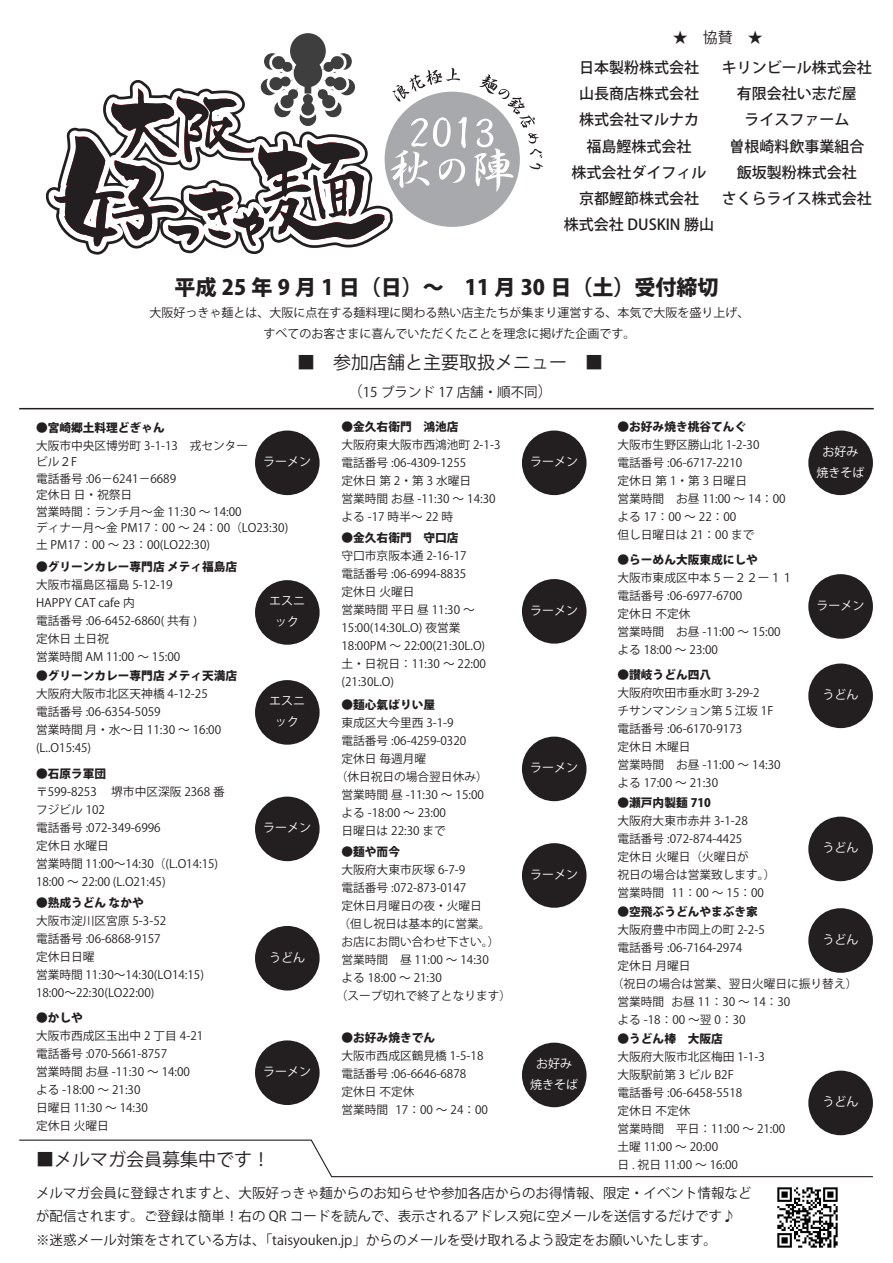
<style>
.page{position:relative;width:893px;height:1263px;background:#fff}
.page>*{position:absolute;margin:0;border:0;box-sizing:border-box;transform-origin:0 0}
.t1{font:800 21px "Koz Go Pro";color:#231f20}
.t2{font:18px "Koz Go Pro";color:#231f20}
.t3{font:500 15px/26.2px "Koz Go Pro";color:#231f20;text-align:center}
.t4{font:13.5px/23.7px "Koz Go Pro";color:#231f20}
.t5{font:12px/21px "Koz Go Pro";color:#231f20;text-align:center}
.t6{font:12px/21px "Koz Go Pro";color:#fff;text-align:center}
.t7{font:11.7px/18px "Koz Go Pro";color:#231f20}
.t8{font:800 11.7px "Koz Go Pro";color:#231f20}
.s1{font-weight:400}
.s2{font-size:15px}
.s3{font-weight:800}
</style>
<div class="page">
<div style="left:385px;top:92px;width:135px;height:135px;background:#a8a9ad;border-radius:50%"></div>
<svg style="left:474px;top:74px;width:69px;height:118px"></svg>
<svg style="left:45px;top:33px;width:422px;height:222px"></svg>
<div style="left:522px;top:1043px;width:64px;height:64px;background:#231f20;border-radius:50%"></div>
<div style="left:808px;top:430px;width:65px;height:65px;background:#231f20;border-radius:50%"></div>
<div style="left:522px;top:843px;width:64px;height:65px;background:#231f20;border-radius:50%"></div>
<div style="left:255px;top:796px;width:65px;height:65px;background:#231f20;border-radius:50%"></div>
<div style="left:255px;top:580px;width:65px;height:65px;background:#231f20;border-radius:50%"></div>
<div style="left:255px;top:680px;width:65px;height:65px;background:#231f20;border-radius:50%"></div>
<div style="left:255px;top:430px;width:65px;height:65px;background:#231f20;border-radius:50%"></div>
<div style="left:255px;top:1040px;width:65px;height:65px;background:#231f20;border-radius:50%"></div>
<div style="left:522px;top:737px;width:64px;height:64px;background:#231f20;border-radius:50%"></div>
<div style="left:522px;top:579px;width:64px;height:65px;background:#231f20;border-radius:50%"></div>
<div style="left:522px;top:430px;width:64px;height:65px;background:#231f20;border-radius:50%"></div>
<div style="left:808px;top:574px;width:65px;height:65px;background:#231f20;border-radius:50%"></div>
<div style="left:808px;top:908px;width:65px;height:65px;background:#231f20;border-radius:50%"></div>
<div style="left:808px;top:817px;width:65px;height:64px;background:#231f20;border-radius:50%"></div>
<div style="left:808px;top:663px;width:65px;height:65px;background:#231f20;border-radius:50%"></div>
<div style="left:808px;top:1071px;width:65px;height:64px;background:#231f20;border-radius:50%"></div>
<div style="left:255px;top:926px;width:65px;height:64px;background:#231f20;border-radius:50%"></div>
<hr style="left:19px;top:408px;width:855px;height:1px;background:#231f20">
<svg style="left:19px;top:1139px;width:854px;height:39px"></svg>
<img style="left:777px;top:1187px;width:61px;height:61px">
<p class="t3" style="left:579px;top:23px;width:185px;line-height:29.8px;text-align:left;text-indent:94px"><span class="s1">★　協賛　★</span>日本製粉株式会社</p>
<p class="t3" style="left:564px;top:81px;width:152px">山長商店株式会社<br>株式会社マルナカ<br>福島鰹株式会社<br>株式会社ダイフィル京都鰹節株式会社<br>株式会社 DUSKIN 勝山</p>
<p class="t3" style="left:722px;top:55px;width:152px">キリンビール株式会社有限会社い志だ屋<br>ライスファーム<br>曽根崎料飲事業組合飯坂製粉株式会社<br>さくらライス株式会社</p>
<p class="t1" style="left:175px;top:273px;width:545px">平成 25 年 9 月 1 日（日）～　11 月 30 日（土）受付締切</p>
<p class="t5" style="left:149px;top:302px;width:602px">大阪好っきゃ麺とは、大阪に点在する麺料理に関わる熱い店主たちが集まり運営する、本気で大阪を盛り上げ、すべてのお客さまに喜んでいただくたことを理念に掲げた企画です。</p>
<p class="t2" style="left:297px;top:350px;width:307px">■　参加店舗と主要取扱メニュー　■</p>
<p class="t4" style="left:348px;top:380px;width:206px"><span class="s2">（</span>15 ブランド 17 店舗・順不同<span class="s2">）</span></p>
<p class="t7" style="left:618px;top:418px;width:170px"><span class="s3">●お好み焼き桃谷てんぐ<br></span>大阪市生野区勝山北 1-2-30<br>電話番号 :06-6717-2210<br>定休日 第 1・第 3 日曜日<br>営業時間　お昼 11:00 ～ 14：00よる 17：00 ～ 22：00<br>但し日曜日は 21：00 まで</p>
<p class="t7" style="left:618px;top:551px;width:177px"><span class="s3">●らーめん大阪東成にしや<br></span>大阪市東成区中本５ー２２ー１１電話番号 :06-6977-6700<br>定休日 不定休<br>営業時間　お昼 -11:00 ～ 15:00よる 18:00 ～ 23:00</p>
<p class="t7" style="left:618px;top:666px;width:165px"><span class="s3">●讃岐うどん四八<br></span>大阪府吹田市垂水町 3-29-2<br>チサンマンション第５江坂 1F電話番号 :06-6170-9173<br>定休日 木曜日<br>営業時間　お昼 -11:00 ～ 14:30よる 17:00 ～ 21:30</p>
<p class="t7" style="left:618px;top:794px;width:159px"><span class="s3">●瀬戸内製麺 710<br></span>大阪府大東市赤井 3-1-28<br>電話番号 :072-874-4425<br>定休日 火曜日（火曜日が<br>祝日の場合は営業致します。）営業時間 11：00 ～ 15：00</p>
<p class="t8" style="left:618px;top:904px;width:142px">●空飛ぶうどんやまぶき家</p>
<p class="t7" style="left:618px;top:921px;width:149px">大阪府豊中市岡上の町 2-2-5</p>
<p class="t7" style="left:618px;top:939px;width:126px">電話番号 :06-7164-2974</p>
<p class="t7" style="left:618px;top:957px;width:74px">定休日 月曜日</p>
<p class="t7" style="left:612px;top:975px;width:247px">（祝日の場合は営業、翌日火曜日に振り替え）</p>
<p class="t7" style="left:618px;top:993px;width:174px">営業時間 お昼 11：30 ～ 14：30</p>
<p class="t7" style="left:618px;top:1011px;width:130px">よる -18：00 ～翌 0：30</p>
<p class="t7" style="left:618px;top:1030px;width:169px"><span class="s3">●うどん棒　大阪店<br></span>大阪府大阪市北区梅田 1-1-3<br>大阪駅前第 3 ビル B2F<br>電話番号 :06-6458-5518<br>定休日 不定休<br>営業時間　平日：11:00 ～ 21:00土曜 11:00 ～ 20:00<br>日 . 祝日 11:00 ～ 16:00</p>
<p class="t7" style="left:36px;top:418px;width:214px"><span class="s3">●宮崎郷土料理どぎゃん<br></span>大阪市中央区博労町 3-1-13　戎センター</p>
<p class="t7" style="left:36px;top:454px;width:254px;line-height:16.5px">ビル２F<br>電話番号 :06－6241－6689<br>定休日 日・祝祭日<br>営業時間：ランチ月～金 11:30 ～ 14:00<br>ディナー月～金 PM17：00 ～ 24：00（LO23:30)土 PM17：00 ～ 23：00(LO22:30)</p>
<p class="t7" style="left:36px;top:558px;width:203px"><span class="s3">●グリーンカレー専門店 メティ福島店</span>大阪市福島区福島 5-12-19<br>HAPPY CAT cafe 内<br>電話番号 :06-6452-6860( 共有 )<br>定休日 土日祝<br>営業時間 AM 11:00 ～ 15:00</p>
<p class="t7" style="left:36px;top:666px;width:203px"><span class="s3">●グリーンカレー専門店 メティ天満店</span>大阪府大阪市北区天神橋 4-12-25<br>電話番号 :06-6354-5059<br>営業時間 月・水～日 11:30 ～ 16:00 (L..O15:45)</p>
<p class="t7" style="left:36px;top:765px;width:190px"><span class="s3">●石原ラ軍団<br></span>〒599-8253　 堺市中区深阪 2368 番フジビル 102<br>電話番号 :072-349-6996<br>定休日 水曜日<br>営業時間 11:00～14:30（(L.O14:15)<br>18:00 ～ 22:00 (L.O21:45)</p>
<p class="t7" style="left:36px;top:894px;width:170px"><span class="s3">●熟成うどん なかや<br></span>大阪市淀川区宮原 5-3-52<br>電話番号 :06-6868-9157<br>定休日日曜<br>営業時間 11:30～14:30(LO14:15)<br>18:00～22:30(LO22:00)</p>
<p class="t7" style="left:36px;top:1009px;width:169px"><span class="s3">●かしや<br></span>大阪市西成区玉出中 2 丁目 4-21電話番号 :070-5661-8757<br>営業時間 お昼 -11:30 ～ 14:00よる -18:00 ～ 21:30<br>日曜日 11:30 ～ 14:30<br>定休日 火曜日</p>
<p class="t7" style="left:341px;top:418px;width:160px"><span class="s3">●金久右衛門　鴻池店<br></span>大阪府東大阪市西鴻池町 2-1-3電話番号 :06-4309-1255<br>定休日 第 2・第 3 水曜日<br>営業時間 お昼 -11:30 ～ 14:30よる -17 時半～ 22 時</p>
<p class="t7" style="left:341px;top:529px;width:157px"><span class="s3">●金久右衛門　守口店<br></span>守口市京阪本通 2-16-17<br>電話番号 :06-6994-8835<br>定休日 火曜日<br>営業時間 平日 昼 11:30 ～<br>15:00(14:30L.O) 夜営業<br>18:00PM ～ 22:00(21:30L.O)　土・日祝日：11:30 ～ 22:00 (21:30L.O)</p>
<p class="t8" style="left:341px;top:697px;width:95px">●麺心氣ばりい屋</p>
<p class="t7" style="left:341px;top:714px;width:114px">東成区大今里西 3-1-9</p>
<p class="t7" style="left:341px;top:732px;width:126px">電話番号 :06-4259-0320</p>
<p class="t7" style="left:341px;top:750px;width:86px">定休日 毎週月曜</p>
<p class="t7" style="left:336px;top:768px;width:154px">（休日祝日の場合翌日休み）</p>
<p class="t7" style="left:341px;top:786px;width:144px">営業時間 昼 -11:30 ～ 15:00</p>
<p class="t7" style="left:341px;top:804px;width:106px">よる -18:00 ～ 23:00</p>
<p class="t7" style="left:341px;top:822px;width:106px">日曜日は 22:30 まで</p>
<p class="t8" style="left:341px;top:844px;width:60px">●麺や而今</p>
<p class="t7" style="left:341px;top:861px;width:125px">大阪府大東市灰塚 6-7-9</p>
<p class="t7" style="left:341px;top:879px;width:126px">電話番号 :072-873-0147</p>
<p class="t7" style="left:341px;top:897px;width:142px">定休日月曜日の夜・火曜日</p>
<p class="t7" style="left:338px;top:915px;width:154px">（但し祝日は基本的に営業。</p>
<p class="t7" style="left:341px;top:933px;width:159px">お店にお問い合わせ下さい。）</p>
<p class="t7" style="left:341px;top:951px;width:149px">営業時間　昼 11:00 ～ 14:30</p>
<p class="t7" style="left:341px;top:969px;width:102px">よる 18:00 ～ 21:30</p>
<p class="t7" style="left:336px;top:987px;width:177px">（スープ切れで終了となります）</p>
<p class="t7" style="left:341px;top:1029px;width:148px"><span class="s3">●お好み焼きでん<br></span>大阪市西成区鶴見橋 1-5-18電話番号 :06-6646-6878<br>定休日 不定休<br>営業時間 17：00 ～ 24：00</p>
<p class="t6" style="left:817px;top:441px;width:49px">お好み焼きそば</p>
<p class="t6" style="left:530px;top:451px;width:49px">ラーメン</p>
<p class="t6" style="left:263px;top:451px;width:49px">ラーメン</p>
<p class="t6" style="left:269px;top:591px;width:37px">エスニック</p>
<p class="t6" style="left:817px;top:595px;width:49px">ラーメン</p>
<p class="t6" style="left:530px;top:600px;width:49px">ラーメン</p>
<p class="t6" style="left:823px;top:684px;width:37px">うどん</p>
<p class="t6" style="left:269px;top:691px;width:37px">エスニック</p>
<p class="t6" style="left:530px;top:758px;width:49px">ラーメン</p>
<p class="t6" style="left:263px;top:817px;width:49px">ラーメン</p>
<p class="t6" style="left:823px;top:838px;width:37px">うどん</p>
<p class="t6" style="left:530px;top:864px;width:49px">ラーメン</p>
<p class="t6" style="left:823px;top:929px;width:37px">うどん</p>
<p class="t6" style="left:269px;top:947px;width:37px">うどん</p>
<p class="t6" style="left:530px;top:1053px;width:49px">お好み焼きそば</p>
<p class="t6" style="left:263px;top:1061px;width:49px">ラーメン</p>
<p class="t6" style="left:823px;top:1092px;width:37px">うどん</p>
<p class="t2" style="left:36px;top:1147px;width:235px">■メルマガ会員募集中です！</p>
<p class="t4" style="left:36px;top:1181px;width:717px">メルマガ会員に登録されますと、大阪好っきゃ麺からのお知らせや参加各店からのお得情報、限定・イベント情報などが配信されます。ご登録は簡単！右の QR コードを読んで、表示されるアドレス宛に空メールを送信するだけです♪　※迷惑メール対策をされている方は、「taisyouken.jp」からのメールを受け取れるよう設定をお願いいたします。</p>
</div>
